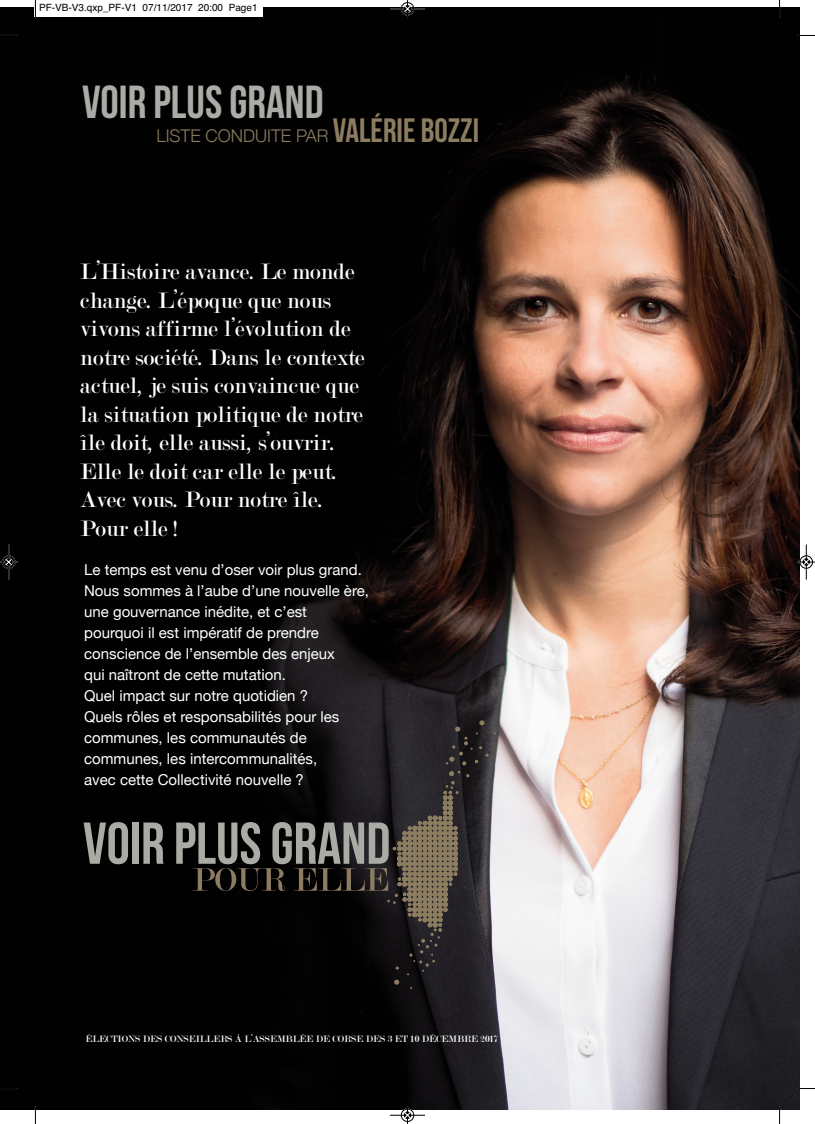
<style>
.page{position:relative;width:815px;height:1124px;background:#fff}
.page>*{position:absolute;margin:0;border:0;box-sizing:border-box;transform-origin:0 0}
.t1{font:46.25px "Bebas Neue";color:#abaca7}
.t2{font:23.75px/28.5px "Modern";color:#fff}
.t3{font:300 17.5px "Helvetica Neue";color:#8c7c60}
.t4{font:15px/21px "Helvetica Neue";color:#fff}
.t5{font:10px "Modern";color:#fff}
.t6{font:10px "Helvetica";color:#000}
.s1{font-family:"Bebas Neue";font-weight:400;font-size:33.75px}
</style>
<div class="page">
<img style="left:0;top:8px;width:800px;height:1101px">
<svg style="left:84px;top:821px;width:44px;height:43px;background:#605f5c"></svg>
<div style="left:132px;top:822px;width:7px;height:41px;background:#ababa6"></div>
<svg style="left:143px;top:822px;width:21px;height:41px"></svg>
<svg style="left:176px;top:720px;width:320px;height:268px;background:#252221"></svg>
<div style="left:34px;top:0;width:229px;height:16px;background:#fff"></div>
<svg style="left:35px;top:0;width:1px;height:18px"></svg>
<svg style="left:0;top:35px;width:18px;height:1px"></svg>
<svg style="left:779px;top:0;width:1px;height:18px"></svg>
<svg style="left:797px;top:35px;width:18px;height:1px"></svg>
<svg style="left:35px;top:1106px;width:1px;height:17px"></svg>
<svg style="left:0;top:1087px;width:18px;height:2px"></svg>
<svg style="left:779px;top:1106px;width:1px;height:17px"></svg>
<svg style="left:797px;top:1087px;width:18px;height:2px"></svg>
<hr style="left:390px;top:8px;width:35px;height:1px;background:#fff">
<div style="left:401px;top:2px;width:13px;height:14px;border:1px solid #fff;border-radius:50%"></div>
<hr style="left:390px;top:9px;width:35px;height:1px;background:#000">
<div style="left:401px;top:2px;width:13px;height:13px;border:1px solid #000;border-radius:50%"></div>
<svg style="left:404px;top:0;width:7px;height:18px"></svg>
<hr style="left:390px;top:1114px;width:35px;height:1px;background:#000">
<div style="left:401px;top:1108px;width:13px;height:13px;border:1px solid #000;border-radius:50%"></div>
<svg style="left:404px;top:1106px;width:7px;height:17px"></svg>
<hr style="left:8px;top:544px;width:1px;height:35px;background:#fff">
<hr style="left:9px;top:544px;width:1px;height:35px;background:#000">
<div style="left:2px;top:555px;width:13px;height:13px;border:1px solid #000;border-radius:50%"></div>
<svg style="left:0;top:558px;width:18px;height:7px"></svg>
<hr style="left:806px;top:544px;width:1px;height:35px;background:#000">
<div style="left:800px;top:555px;width:13px;height:13px;border:1px solid #000;border-radius:50%"></div>
<svg style="left:798px;top:558px;width:17px;height:7px"></svg>
<p class="t6" style="left:39px;top:2px;width:220px">PF-VB-V3.qxp_PF-V1 07/11/2017 20:00 Page1</p>
<h1 class="t1" style="left:82px;top:74px;width:243px">VOIR PLUS GRAND</h1>
<p class="t3" style="left:156px;top:125px;width:324px">LISTE CONDUITE PAR <span class="s1">VALÉRIE BOZZI</span></p>
<p class="t2" style="left:80px;top:257px;width:286px">L’Histoire avance. Le monde change. L’époque que nous vivons affirme l’évolution de notre société. Dans le contexte actuel, je suis convaincue que la situation politique de notre île doit, elle aussi, s’ouvrir.<br>Elle le doit car elle le peut.<br>Avec vous. Pour notre île.<br>Pour elle !</p>
<p class="t4" style="left:84px;top:558px;width:286px">Le temps est venu d’oser voir plus grand.<br>Nous sommes à l’aube d’une nouvelle ère, une gouvernance inédite, et c’est pourquoi il est impératif de prendre conscience de l’ensemble des enjeux<br>qui naîtront de cette mutation.<br>Quel impact sur notre quotidien ?<br>Quels rôles et responsabilités pour les communes, les communautés de communes, les intercommunalités,<br>avec cette Collectivité nouvelle ?</p>
<p class="t5" style="left:85px;top:1033px;width:415px">ÉLECTIONS DES CONSEILLERS À L’ASSEMBLÉE DE CORSE DES 3 ET 10 DÉCEMBRE 2017</p>
</div>
